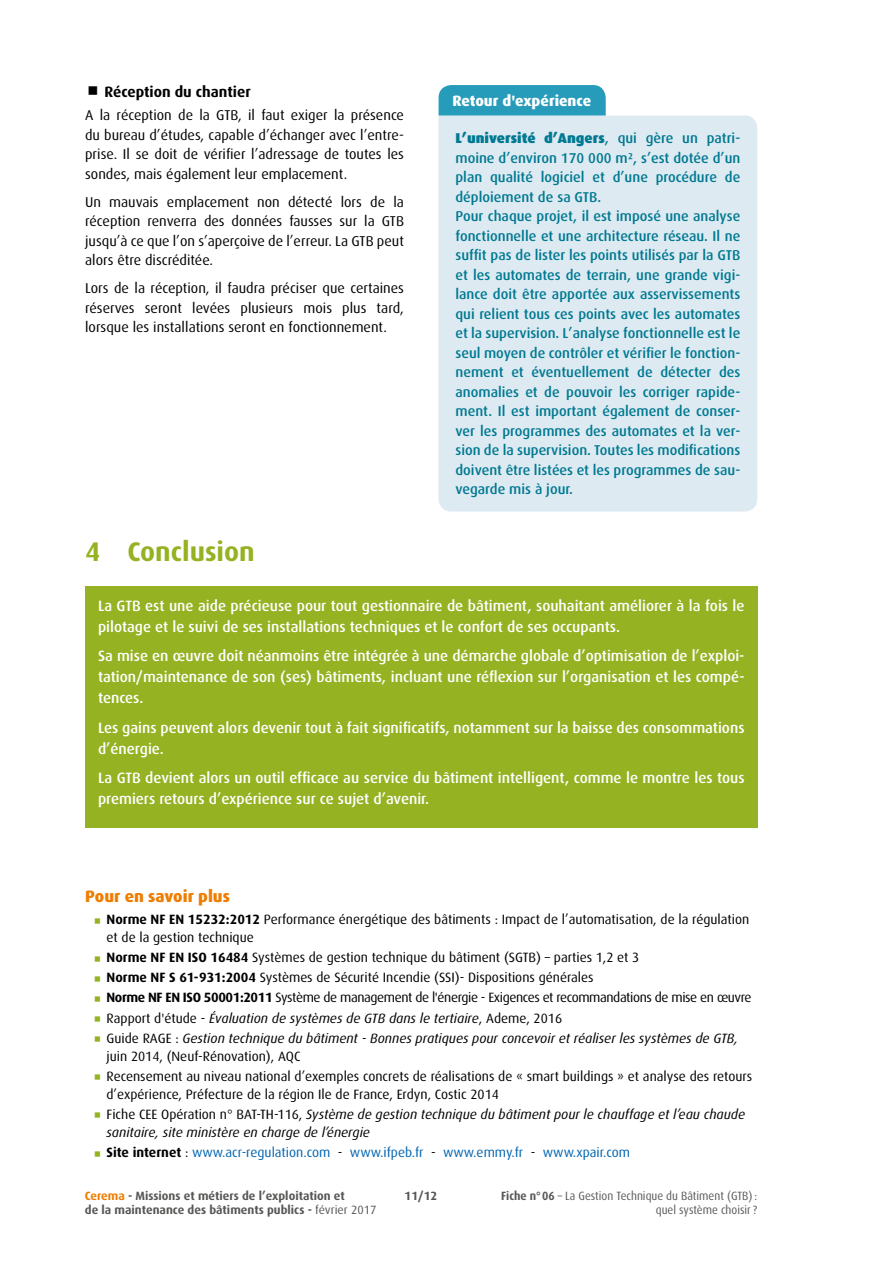
<style>
.page{position:relative;width:893px;height:1263px;background:#fff}
.page>*{position:absolute;margin:0;border:0;box-sizing:border-box;transform-origin:0 0}
.t1{font:700 27px "Dax OT";color:#95b222}
.t2{font:800 16.5px "Dax OT";color:#ef7d00}
.t3{font:500 15px/21px "Dax OT";color:#fff}
.t4{font:700 15px "Dax OT";color:#000}
.t5{font:800 15px "Dax OT";color:#fff}
.t6{font:500 14.25px/19.5px "Dax OT";color:#007992}
.t7{font:14.25px/19.5px "Dax OT";color:#000;text-align:justify}
.t8{font:13.5px/20.1px "Dax OT";color:#000}
.t9{font:13.5px/20.1px "Dax OT";color:#0065b1}
.t10{font:700 12px/14.4px "Dax OT";color:#575756}
.t11{font:12px/14.4px "Dax OT";color:#575756;text-align:right;scale:.93 1}
.s1{font-weight:900}
.s2{font-weight:700}
.s3{font-style:italic}
.s4{font-style:italic;color:#000}
.s5{font-weight:700;color:#000}
.s6{color:#000}
.s7{color:#ef7d00}
.s8{font-weight:400}
</style>
<div class="page">
<div style="left:85px;top:586px;width:672px;height:241px;background:#95b222"></div>
<div style="left:438px;top:116px;width:319px;height:395px;background:#ddeaf1"></div>
<svg style="left:439px;top:85px;width:167px;height:31px;background:#2d9ebb"></svg>
<p class="t4" style="left:104px;top:83px;width:148px">Réception du chantier</p>
<p class="t7" style="left:85px;top:106px;width:320px">A la réception de la GTB, il faut exiger la présence du bureau d’études, capable d’échanger avec l’entre&shy;prise. Il se doit de vérifier l’adressage de toutes les sondes, mais également leur emplacement.</p>
<p class="t7" style="left:85px;top:192px;width:320px">Un mauvais emplacement non détecté lors de la réception renverra des données fausses sur la GTB jusqu’à ce que l’on s’aperçoive de l’erreur. La GTB peut alors être discréditée.</p>
<p class="t7" style="left:85px;top:279px;width:320px">Lors de la réception, il faudra préciser que certaines réserves seront levées plusieurs mois plus tard, lorsque les installations seront en fonctionnement.</p>
<h1 class="t1" style="left:85px;top:536px;width:171px">4 Conclusion</h1>
<p class="t5" style="left:452px;top:92px;width:140px">Retour d'expérience</p>
<p class="t6" style="left:455px;top:129px;width:286px"><span class="s1">L’université d’Angers</span>, qui gère un patri&shy;moine d’environ 170 000 m², s’est dotée d’un plan qualité logiciel et d’une procédure de déploiement de sa GTB.<br>Pour chaque projet, il est imposé une analyse fonctionnelle et une architecture réseau. Il ne suffit pas de lister les points utilisés par la GTB et les automates de terrain, une grande vigi&shy;lance doit être apportée aux asservissements qui relient tous ces points avec les automates et la supervision. L’analyse fonctionnelle est le seul moyen de contrôler et vérifier le fonction&shy;nement et éventuellement de détecter des anomalies et de pouvoir les corriger rapide&shy;ment. Il est important également de conser&shy;ver les programmes des automates et la ver&shy;sion de la supervision. Toutes les modifications doivent être listées et les programmes de sau&shy;vegarde mis à jour.</p>
<p class="t3" style="left:98px;top:595px;width:648px">La GTB est une aide précieuse pour tout gestionnaire de bâtiment, souhaitant améliorer à la fois le pilotage et le suivi de ses installations techniques et le confort de ses occupants.</p>
<p class="t3" style="left:98px;top:645px;width:648px;text-align:justify">Sa mise en œuvre doit néanmoins être intégrée à une démarche globale d’optimisation de l’exploi&shy;tation/maintenance de son (ses) bâtiments, incluant une réflexion sur l’organisation et les compé&shy;tences.</p>
<p class="t3" style="left:98px;top:717px;width:648px">Les gains peuvent alors devenir tout à fait significatifs, notamment sur la baisse des consommations d’énergie.</p>
<p class="t3" style="left:98px;top:767px;width:648px">La GTB devient alors un outil efficace au service du bâtiment intelligent, comme le montre les tous premiers retours d’expérience sur ce sujet d’avenir.</p>
<p class="t2" style="left:85px;top:887px;width:146px">Pour en savoir plus</p>
<p class="t8" style="left:107px;top:910px;width:644px;line-height:18px"><span class="s2">Norme NF EN 15232:2012</span> Performance énergétique des bâtiments : Impact de l’automatisation, de la régulation et de la gestion technique</p>
<p class="t8" style="left:107px;top:947px;width:647px"><span class="s2">Norme NF EN ISO 16484</span> Systèmes de gestion technique du bâtiment (SGTB) – parties 1,2 et 3<br><span class="s2">Norme NF S 61-931:2004</span> Systèmes de Sécurité Incendie (SSI)- Dispositions générales<br><span class="s2">Norme NF EN ISO 50001:2011</span> Système de management de l'énergie - Exigences et recommandations de mise en œuvre Rapport d'étude <span class="s3">- Évaluation de systèmes de GTB dans le tertiaire</span>, Ademe, 2016<br>Guide RAGE : <span class="s3">Gestion technique du bâtiment - Bonnes pratiques pour concevoir et réaliser les systèmes de GTB,</span></p>
<p class="t8" style="left:107px;top:1046px;width:647px">juin 2014, (Neuf-Rénovation), AQC<br>Recensement au niveau national d’exemples concrets de réalisations de « smart buildings » et analyse des retours</p>
<p class="t8" style="left:107px;top:1084px;width:640px">d’expérience, Préfecture de la région Ile de France, Erdyn, Costic 2014<br>Fiche CEE Opération n° BAT-TH-116, <span class="s3">Système de gestion technique du bâtiment pour le chauffage et l’eau chaude</span></p>
<p class="t9" style="left:107px;top:1122px;width:525px"><span class="s4">sanitaire, site ministère en charge de l’énergie<br></span><span class="s5">Site internet</span> <span class="s6">:</span> www.acr-regulation.com <span class="s6">-</span> www.ifpeb.fr <span class="s6">-</span> www.emmy.fr <span class="s6">-</span> www.xpair.com</p>
<p class="t10" style="left:85px;top:1188px;width:293px"><span class="s7">Cerema</span> - Missions et métiers de l’exploitation et<br>de la maintenance des bâtiments publics - <span class="s8">février 2017</span></p>
<p class="t10" style="left:405px;top:1188px;width:34px">11/12</p>
<p class="t11" style="left:501px;top:1189px;width:277px"><span class="s2">Fiche n°06</span> – La Gestion Technique du Bâtiment (GTB) : quel système choisir ?</p>
</div>
